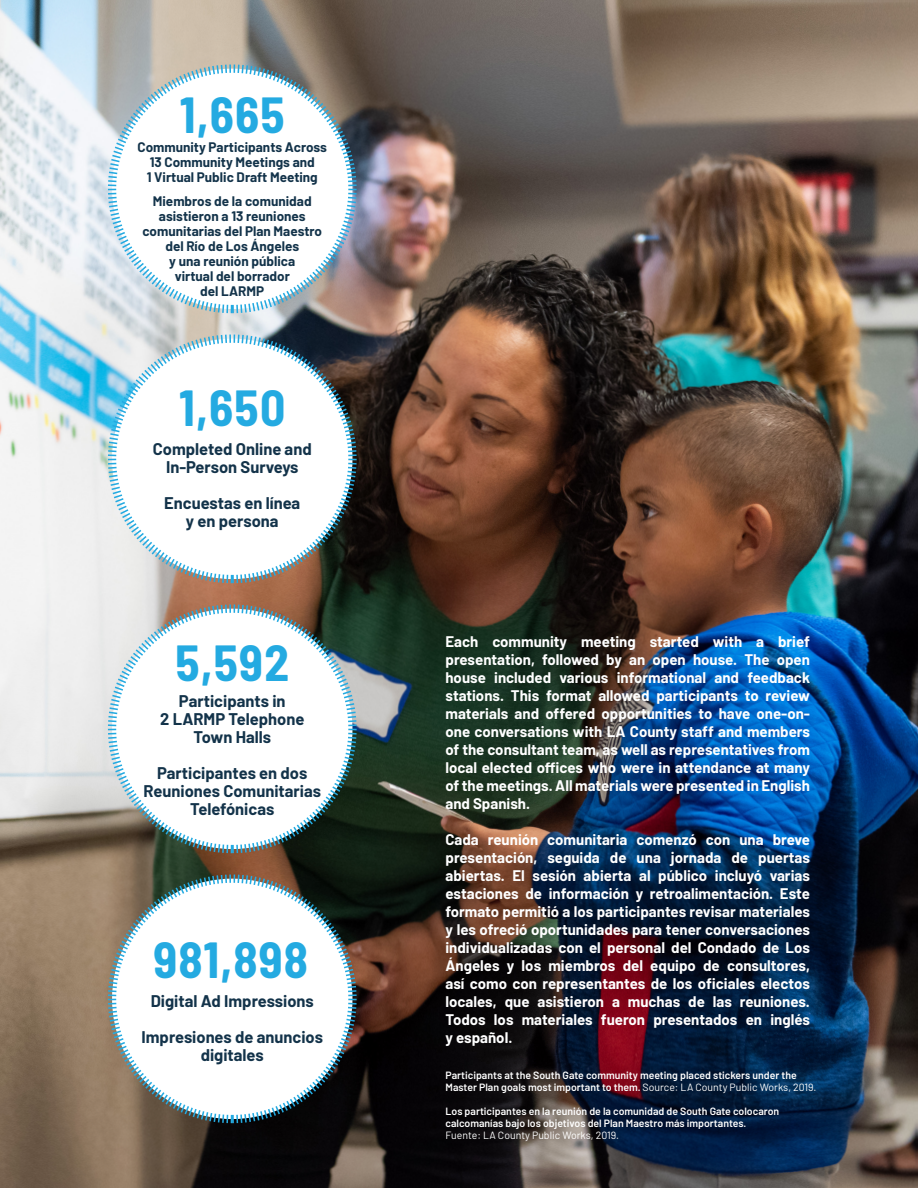
<style>
.page{position:relative;width:918px;height:1188px;background:#fff}
.page>*{position:absolute;margin:0;border:0;box-sizing:border-box;transform-origin:0 0}
.t1{font:700 semi-condensed 49.5px "Barlow";letter-spacing:.025em;color:#24aae1}
.t2{font:700 16.5px/18px "Barlow";color:#13334a;text-align:center}
.Body_Copy{font:700 15px/18px "Barlow";color:#fff;text-align:justify}
.t3{font:700 13.5px/15px "Barlow";color:#13334a;text-align:center}
.Figure{font:600 10.5px/12px "Barlow";color:#fff}
.Figure-2{font:10.5px "Barlow";color:#fff}
.s1{font-weight:400}
</style>
<div class="page">
<img style="left:0;top:0;width:918px;height:1188px">
<svg style="left:106px;top:63px;width:252px;height:252px"></svg>
<svg style="left:106px;top:333px;width:252px;height:252px"></svg>
<svg style="left:106px;top:603px;width:252px;height:252px"></svg>
<svg style="left:106px;top:873px;width:252px;height:252px"></svg>
<p class="t1" style="left:180px;top:79px;width:106px">1,665</p>
<p class="t3" style="left:138px;top:139px;width:191px">Community Participants Across<br>13 Community Meetings and<br>1 Virtual Public Draft Meeting</p>
<p class="t3" style="left:142px;top:193px;width:181px">Miembros de la comunidad asistieron a 13 reuniones comunitarias del Plan Maestro del Río de Los Ángeles<br>y una reunión pública<br>virtual del borrador<br>del LARMP</p>
<p class="t1" style="left:179px;top:372px;width:108px">1,650</p>
<p class="t2" style="left:153px;top:439px;width:160px">Completed Online and<br>In-Person Surveys</p>
<p class="t2" style="left:164px;top:493px;width:138px">Encuestas en línea</p>
<p class="t2" style="left:186px;top:511px;width:94px">y en persona</p>
<p class="t1" style="left:175px;top:627px;width:115px">5,592</p>
<p class="t2" style="left:179px;top:691px;width:108px">Participants in</p>
<p class="t2" style="left:160px;top:709px;width:146px">2 LARMP Telephone</p>
<p class="t2" style="left:193px;top:727px;width:79px">Town Halls</p>
<p class="t2" style="left:143px;top:763px;width:179px">Participantes en dos<br>Reuniones Comunitarias</p>
<p class="t2" style="left:190px;top:799px;width:86px">Telefónicas</p>
<p class="t1" style="left:153px;top:924px;width:156px">981,898</p>
<p class="t2" style="left:151px;top:991px;width:165px">Digital Ad Impressions</p>
<p class="t2" style="left:142px;top:1027px;width:183px">Impresiones de anuncios</p>
<p class="t2" style="left:201px;top:1045px;width:65px">digitales</p>
<p class="Body_Copy" style="left:446px;top:631px;width:366px">Each community meeting started with a brief presentation, followed by an open house. The open house included various informational and feedback stations. This format allowed participants to review materials and offered opportunities to have one-on&shy;one conversations with LA County staff and members of the consultant team, as well as representatives from local elected offices who were in attendance at many of the meetings. All materials were presented in English and Spanish.</p>
<p class="Body_Copy" style="left:446px;top:829px;width:366px">Cada reunión comunitaria comenzó con una breve presentación, seguida de una jornada de puertas abiertas. El sesión abierta al público incluyó varias estaciones de información y retroalimentación. Este formato permitió a los participantes revisar materiales y les ofreció oportunidades para tener conversaciones individualizadas con el personal del Condado de Los Ángeles y los miembros del equipo de consultores, así como con representantes de los oficiales electos locales, que asistieron a muchas de las reuniones.<br>Todos los materiales fueron presentados en inglés y español.</p>
<p class="Figure" style="left:446px;top:1069px;width:373px">Participants at the South Gate community meeting placed stickers under the<br>Master Plan goals most important to them. <span class="s1">Source: LA County Public Works, 2019.</span></p>
<p class="Figure" style="left:446px;top:1105px;width:335px">Los participantes en la reunión de la comunidad de South Gate colocaron calcomanías bajo los objetivos del Plan Maestro más importantes.</p>
<p class="Figure-2" style="left:446px;top:1128px;width:175px">Fuente: LA County Public Works, 2019.</p>
</div>
